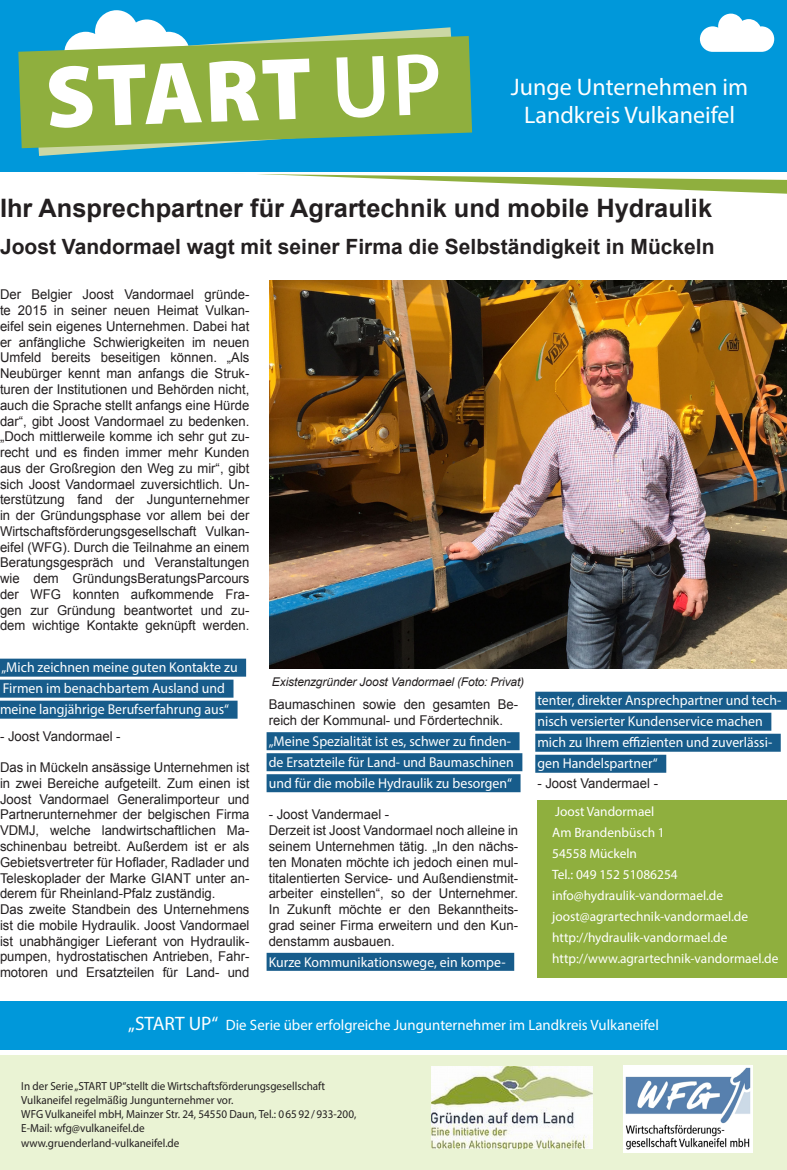
<style>
.page{position:relative;width:787px;height:1170px;background:#fff}
.page>*{position:absolute;margin:0;border:0;box-sizing:border-box;transform-origin:0 0}
.t1{font:700 25.35px "Arial";color:#231f20}
.t2{font:24px "Myriad Pro";color:#fff}
.t3{font:700 21px "Arial";color:#231f20}
.t4{font:15px "Myriad Pro";color:#fff}
.t5{font:14.25px "Myriad Pro";color:#fff}
.t6{font:13.5px/15.8px "Arial";color:#231f20;text-align:justify}
.t7{font:13.5px "Myriad Pro";color:#fff}
.Bildunterschrift{font:italic 12px "Arial";letter-spacing:-.01em;color:#231f20}
.t8{font:11.7px "Myriad Pro";color:#231f20;scale:.95 1}
.s1{font-size:19.5px}
</style>
<div class="page">
<div style="left:0;top:658px;width:246px;height:18px;background:#175c8b"></div>
<div style="left:0;top:679px;width:233px;height:18px;background:#175c8b"></div>
<div style="left:0;top:700px;width:237px;height:18px;background:#175c8b"></div>
<div style="left:266px;top:732px;width:253px;height:18px;background:#175c8b"></div>
<div style="left:266px;top:753px;width:256px;height:18px;background:#175c8b"></div>
<div style="left:266px;top:774px;width:254px;height:18px;background:#175c8b"></div>
<div style="left:266px;top:952px;width:248px;height:18px;background:#175c8b"></div>
<div style="left:535px;top:691px;width:252px;height:18px;background:#175c8b"></div>
<div style="left:535px;top:712px;width:236px;height:18px;background:#175c8b"></div>
<div style="left:535px;top:733px;width:245px;height:18px;background:#175c8b"></div>
<div style="left:535px;top:754px;width:131px;height:18px;background:#175c8b"></div>
<div style="left:537px;top:799px;width:250px;height:178px;background:#8faf3e"></div>
<img style="left:269px;top:280px;width:518px;height:388px">
<div style="left:0;top:1054px;width:787px;height:115px;background:#eaf3d4"></div>
<img style="left:624px;top:1065px;width:128px;height:87px">
<img style="left:432px;top:1066px;width:160px;height:82px">
<div style="left:0;top:1000px;width:787px;height:49px;background:#0098da"></div>
<svg style="left:419px;top:180px;width:368px;height:14px"></svg>
<svg style="left:0;top:171px;width:787px;height:9px"></svg>
<div style="left:0;top:0;width:787px;height:171px;background:#0098da"></div>
<svg style="left:700px;top:14px;width:74px;height:38px"></svg>
<svg style="left:38px;top:27px;width:413px;height:129px"></svg>
<svg style="left:18px;top:36px;width:454px;height:112px;fill:#8faf3e"></svg>
<svg style="left:49px;top:10px;width:389px;height:118px"></svg>
<p class="t2" style="left:511px;top:72px;width:239px">Junge Unternehmen im</p>
<p class="t2" style="left:524px;top:100px;width:212px">Landkreis Vulkaneifel</p>
<p class="t1" style="left:0;top:191px;width:713px">Ihr Ansprechpartner für Agrartechnik und mobile Hydraulik</p>
<p class="t3" style="left:0;top:233px;width:716px">Joost Vandormael wagt mit seiner Firma die Selbständigkeit in Mückeln</p>
<p class="t6" style="left:0;top:287px;width:251px">Der Belgier Joost Vandormael gründe&shy;te 2015 in seiner neuen Heimat Vulkan-</p>
<p class="t6" style="left:0;top:318px;width:251px">eifel sein eigenes Unternehmen. Dabei hat er anfängliche Schwierigkeiten im neuen Umfeld bereits beseitigen können. „Als Neubürger kennt man anfangs die Struk&shy;turen der Institutionen und Behörden nicht, auch die Sprache stellt anfangs eine Hürde dar“, gibt Joost Vandormael zu bedenken. „Doch mittlerweile komme ich sehr gut zu&shy;recht und es finden immer mehr Kunden aus der Großregion den Weg zu mir“, gibt sich Joost Vandormael zuversichtlich. Un&shy;terstützung fand der Jungunternehmer in der Gründungsphase vor allem bei der Wirtschaftsförderungsgesellschaft Vulkan&shy;eifel (WFG). Durch die Teilnahme an einem Beratungsgespräch und Veranstaltungen wie dem GründungsBeratungsParcours der WFG konnten aufkommende Fra&shy;gen zur Gründung beantwortet und zu&shy;dem wichtige Kontakte geknüpft werden.</p>
<p class="t5" style="left:1px;top:658px;width:238px">„Mich zeichnen meine guten Kontakte zu</p>
<p class="t5" style="left:3px;top:679px;width:223px">Firmen im benachbartem Ausland und</p>
<p class="t5" style="left:0;top:700px;width:230px">meine langjährige Berufserfahrung aus“</p>
<p class="t6" style="left:0;top:728px;width:122px">- Joost Vandormael -</p>
<p class="t6" style="left:0;top:759px;width:251px">Das in Mückeln ansässige Unternehmen ist in zwei Bereiche aufgeteilt. Zum einen ist Joost Vandormael Generalimporteur und Partnerunternehmer der belgischen Firma VDMJ, welche landwirtschaftlichen Ma&shy;schinenbau betreibt. Außerdem ist er als Gebietsvertreter für Hoflader, Radlader und Teleskoplader der Marke GIANT unter an&shy;derem für Rheinland-Pfalz zuständig.</p>
<p class="t6" style="left:0;top:901px;width:251px">Das zweite Standbein des Unternehmens ist die mobile Hydraulik. Joost Vandormael ist unabhängiger Lieferant von Hydraulik&shy;pumpen, hydrostatischen Antrieben, Fahr&shy;motoren und Ersatzteilen für Land- und</p>
<p class="Bildunterschrift" style="left:272px;top:674px;width:254px">Existenzgründer Joost Vandormael (Foto: Privat)</p>
<p class="t5" style="left:537px;top:691px;width:245px">tenter, direkter Ansprechpartner und tech-</p>
<p class="t5" style="left:537px;top:712px;width:227px">nisch versierter Kundenservice machen</p>
<p class="t5" style="left:537px;top:733px;width:236px">mich zu Ihrem effizienten und zuverlässi-</p>
<p class="t5" style="left:537px;top:754px;width:122px">gen Handelspartner“</p>
<p class="t6" style="left:537px;top:775px;width:122px">- Joost Vandermael -</p>
<p class="t6" style="left:269px;top:696px;width:251px">Baumaschinen sowie den gesamten Be&shy;reich der Kommunal- und Fördertechnik.</p>
<p class="t5" style="left:269px;top:732px;width:244px">„Meine Spezialität ist es, schwer zu finden-</p>
<p class="t5" style="left:269px;top:753px;width:247px">de Ersatzteile für Land- und Baumaschinen</p>
<p class="t5" style="left:269px;top:774px;width:245px">und für die mobile Hydraulik zu besorgen“</p>
<p class="t6" style="left:269px;top:807px;width:122px">- Joost Vandermael -</p>
<p class="t6" style="left:269px;top:822px;width:251px">Derzeit ist Joost Vandormael noch alleine in seinem Unternehmen tätig. „In den nächs&shy;ten Monaten möchte ich jedoch einen mul&shy;titalentierten Service- und Außendienstmit&shy;arbeiter einstellen“, so der Unternehmer.<br>In Zukunft möchte er den Bekanntheits&shy;grad seiner Firma erweitern und den Kun&shy;denstamm ausbauen.</p>
<p class="t5" style="left:269px;top:952px;width:238px">Kurze Kommunikationswege, ein kompe-</p>
<p class="t7" style="left:555px;top:802px;width:101px">Joost Vandormael</p>
<p class="t7" style="left:552px;top:823px;width:114px">Am Brandenbüsch 1</p>
<p class="t7" style="left:552px;top:844px;width:86px">54558 Mückeln</p>
<p class="t7" style="left:552px;top:865px;width:127px">Tel.: 049 152 51086254</p>
<p class="t7" style="left:552px;top:886px;width:172px">info@hydraulik-vandormael.de</p>
<p class="t7" style="left:552px;top:907px;width:197px">joost@agrartechnik-vandormael.de</p>
<p class="t7" style="left:552px;top:928px;width:177px">http://hydraulik-vandormael.de</p>
<p class="t7" style="left:552px;top:949px;width:228px">http://www.agrartechnik-vandormael.de</p>
<p class="t4" style="left:128px;top:1016px;width:532px"><span class="s1">„START UP“</span> Die Serie über erfolgreiche Jungunternehmer im Landkreis Vulkaneifel</p>
<p class="t8" style="left:21px;top:1078px;width:321px">In der Serie „START UP“stellt die Wirtschaftsförderungsgesellschaft</p>
<p class="t8" style="left:21px;top:1092px;width:225px">Vulkaneifel regelmäßig Jungunternehmer vor.</p>
<p class="t8" style="left:21px;top:1106px;width:354px">WFG Vulkaneifel mbH, Mainzer Str. 24, 54550 Daun, Tel.: 06592/933-200,</p>
<p class="t8" style="left:21px;top:1121px;width:131px">E-Mail: wfg@vulkaneifel.de</p>
<p class="t8" style="left:21px;top:1135px;width:168px">www.gruenderland-vulkaneifel.de</p>
</div>
